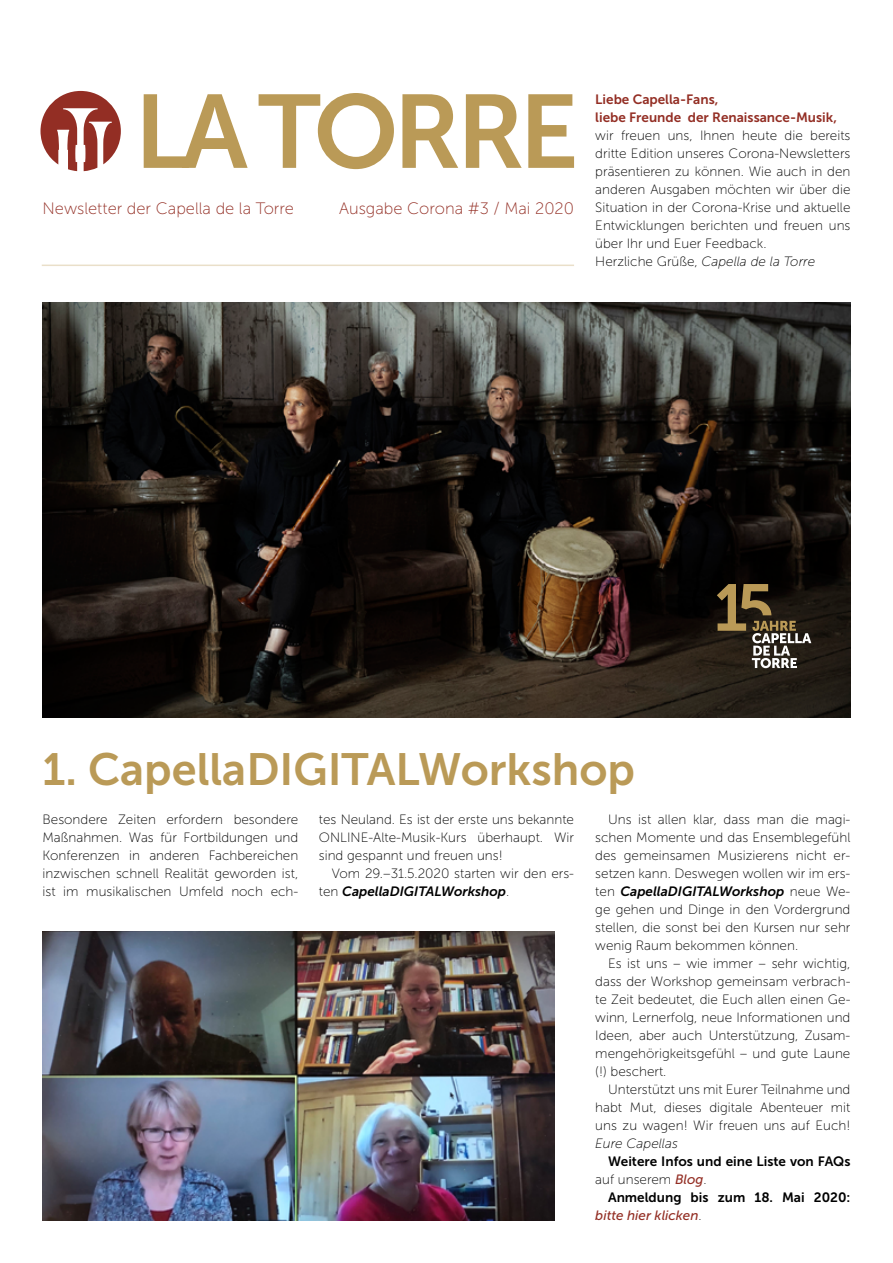
<style>
.page{position:relative;width:893px;height:1263px;background:#fff}
.page>*{position:absolute;margin:0;border:0;box-sizing:border-box;transform-origin:0 0}
.t1{font:45px "Museo Sans 700";color:#ba9a57}
.t2{font:16.5px "Museo Sans 100";color:#932e24}
.t3{font:13.5px/18px "Museo Sans 100";color:#000;text-align:justify}
.t4{font:italic 13.5px "Museo Sans 700";color:#000}
.t5{font:13.5px "Museo Sans 700";color:#000}
.t6{font:13.5px/18px "Museo Sans 700";color:#932e24}
.t7{font:italic 13.5px "Museo Sans 500";color:#932e24}
.t8{font:italic 13.5px "Museo Sans 100";color:#000}
.s1{font-style:italic}
.s2{font-family:"Museo Sans 100";font-style:normal}
.s3{font-family:"Museo Sans 500";font-style:italic;color:#932e24}
.s4{font-family:"Museo Sans 100";font-style:normal;color:#000}
</style>
<div class="page">
<img style="left:43px;top:302px;width:807px;height:416px">
<svg style="left:144px;top:94px;width:104px;height:74px"></svg>
<svg style="left:259px;top:93px;width:135px;height:76px"></svg>
<svg style="left:402px;top:94px;width:56px;height:74px"></svg>
<svg style="left:466px;top:94px;width:56px;height:74px"></svg>
<svg style="left:528px;top:94px;width:46px;height:74px"></svg>
<svg style="left:40px;top:91px;width:81px;height:80px"></svg>
<hr style="left:42px;top:265px;width:532px;height:1px;background:#eadfc9">
<svg style="left:717px;top:584px;width:94px;height:84px"></svg>
<img style="left:43px;top:931px;width:512px;height:289px">
<p class="t2" style="left:43px;top:199px;width:253px">Newsletter der Capella de la Torre</p>
<p class="t2" style="left:339px;top:199px;width:236px">Ausgabe Corona #3 / Mai 2020</p>
<p class="t6" style="left:595px;top:90px;width:243px">Liebe Capella-Fans,<br>liebe Freunde der Renaissance-Musik,</p>
<p class="t3" style="left:595px;top:127px;width:257px;text-align:left">wir freuen uns, Ihnen heute die bereits dritte Edition unseres Corona-Newsletters präsentieren zu können. Wie auch in den anderen Ausgaben möchten wir über die Situation in der Corona-Krise und aktuelle Entwicklungen berichten und freuen uns über Ihr und Euer Feedback.<br>Herzliche Grüße, <span class="s1">Capella de la Torre</span></p>
<h1 class="t1" style="left:43px;top:745px;width:594px">1. CapellaDIGITALWorkshop</h1>
<p class="t3" style="left:43px;top:811px;width:257px">Besondere Zeiten erfordern besondere Maßnahmen. Was für Fortbildungen und Konferenzen in anderen Fachbereichen inzwischen schnell Realität geworden ist, ist im musikalischen Umfeld noch ech-</p>
<p class="t3" style="left:319px;top:811px;width:257px">tes Neuland. Es ist der erste uns bekannte ONLINE-Alte-Musik-Kurs überhaupt. Wir sind gespannt und freuen uns!</p>
<p class="t3" style="left:595px;top:811px;width:257px;text-indent:13px">Uns ist allen klar, dass man die magi&shy;schen Momente und das Ensemblegefühl des gemeinsamen Musizierens nicht er&shy;setzen kann. Deswegen wollen wir im ers-</p>
<p class="t4" style="left:595px;top:884px;width:257px"><span class="s2">ten</span> CapellaDIGITALWorkshop <span class="s2">neue We-</span></p>
<p class="t3" style="left:595px;top:901px;width:257px">ge gehen und Dinge in den Vordergrund stellen, die sonst bei den Kursen nur sehr wenig Raum bekommen können.</p>
<p class="t3" style="left:595px;top:954px;width:257px;text-indent:13px">Es ist uns – wie immer – sehr wichtig, dass der Workshop gemeinsam verbrach&shy;te Zeit bedeutet, die Euch allen einen Ge&shy;winn, Lernerfolg, neue Informationen und Ideen, aber auch Unterstützung, Zusam&shy;mengehörigkeitsgefühl – und gute Laune (!) beschert.</p>
<p class="t3" style="left:595px;top:1080px;width:257px;text-indent:13px">Unterstützt uns mit Eurer Teilnahme und habt Mut, dieses digitale Abenteuer mit uns zu wagen! Wir freuen uns auf Euch!</p>
<p class="t8" style="left:595px;top:1136px;width:84px">Eure Capellas</p>
<p class="t5" style="left:608px;top:1154px;width:244px">Weitere Infos und eine Liste von FAQs</p>
<p class="t3" style="left:595px;top:1170px;width:113px">auf unserem <span class="s3">Blog</span>.</p>
<p class="t5" style="left:608px;top:1190px;width:244px">Anmeldung bis zum 18. Mai 2020:</p>
<p class="t7" style="left:595px;top:1208px;width:108px">bitte hier klicken<span class="s4">.</span></p>
<p class="t3" style="left:332px;top:865px;width:244px">Vom 29.–31.5.2020 starten wir den ers-</p>
<p class="t4" style="left:319px;top:884px;width:192px"><span class="s2">ten</span> CapellaDIGITALWorkshop<span class="s2">.</span></p>
</div>
